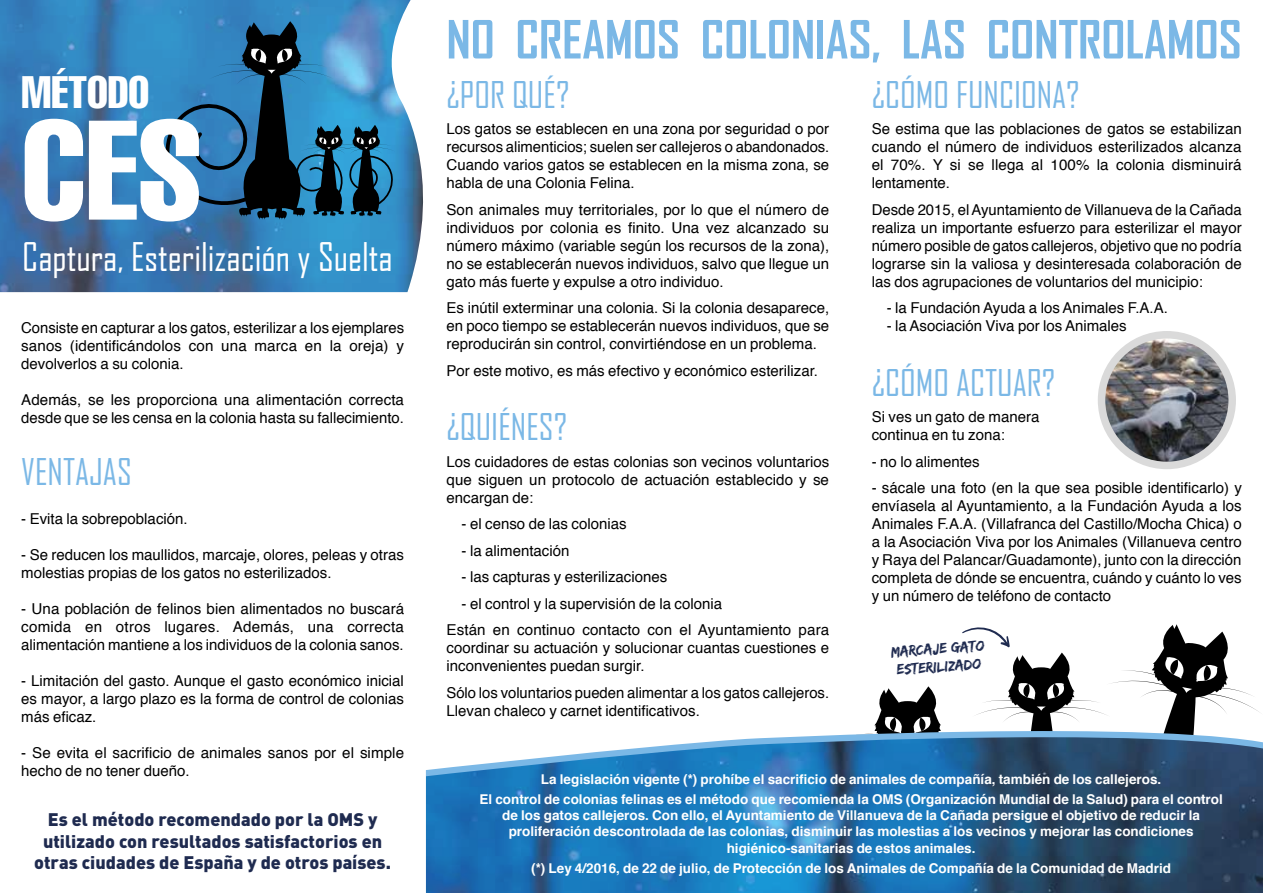
<style>
.page{position:relative;width:1263px;height:893px;background:#fff}
.page>*{position:absolute;margin:0;border:0;box-sizing:border-box;transform-origin:0 0}
.t1{font:138.9px "Helvetica LT Std Comp";color:#fff}
.t2{font:700 50.4px "Agency FB";color:#7bb8e6}
.t3{font:44.7px "Helvetica LT Std Comp";color:#fff}
.t4{font:37.8px "Agency FB";color:#fff}
.t5{font:35.25px "Agency FB";color:#7bb8e6}
.t6{font:900 18px/21.6px "DIN";color:#1f2b50;text-align:center}
.t7{font:15px/18px "Helvetica";color:#000;text-align:justify}
.t8{font:15px/18px "Edo SZ";color:#1f2b50}
.t9{font:700 13.5px/16.2px "Helvetica";color:#fff;text-align:center}
</style>
<div class="page">
<img style="left:0;top:0;width:423px;height:292px">
<svg style="left:159px;top:21px;width:236px;height:199px;background:#2d6c96"></svg>
<img style="left:426px;top:737px;width:412px;height:156px">
<img style="left:1101px;top:335px;width:131px;height:130px;border-radius:65px">
<div style="left:1098px;top:331px;width:138px;height:138px;border:8px solid #dadada;border-radius:50%"></div>
<svg style="left:838px;top:624px;width:425px;height:269px"></svg>
<h3 class="t3" style="left:22px;top:63px;width:129px">MÉTODO</h3>
<h1 class="t1" style="left:22px;top:82px;width:182px">CES</h1>
<h3 class="t4" style="left:22px;top:234px;width:372px">Captura, Esterilización y Suelta</h3>
<p class="t7" style="left:21px;top:319px;width:384px">Consiste en capturar a los gatos, esterilizar a los ejemplares sanos (identificándolos con una marca en la oreja) y devolverlos a su colonia.</p>
<p class="t7" style="left:21px;top:391px;width:384px">Además, se les proporciona una alimentación correcta desde que se les censa en la colonia hasta su fallecimiento.</p>
<h3 class="t5" style="left:21px;top:451px;width:112px">VENTAJAS</h3>
<p class="t7" style="left:21px;top:510px;width:168px">- Evita la sobrepoblación.</p>
<p class="t7" style="left:21px;top:546px;width:384px">- Se reducen los maullidos, marcaje, olores, peleas y otras molestias propias de los gatos no esterilizados.</p>
<p class="t7" style="left:21px;top:600px;width:384px">- Una población de felinos bien alimentados no buscará comida en otros lugares. Además, una correcta alimentación mantiene a los individuos de la colonia sanos.</p>
<p class="t7" style="left:21px;top:672px;width:384px">- Limitación del gasto. Aunque el gasto económico inicial es mayor, a largo plazo es la forma de control de colonias más eficaz.</p>
<p class="t7" style="left:21px;top:744px;width:384px">- Se evita el sacrificio de animales sanos por el simple hecho de no tener dueño.</p>
<p class="t6" style="left:34px;top:808px;width:358px">Es el método recomendado por la OMS y utilizado con resultados satisfactorios en otras ciudades de España y de otros países.</p>
<h2 class="t2" style="left:446px;top:12px;width:797px">NO CREAMOS COLONIAS, LAS CONTROLAMOS</h2>
<h3 class="t5" style="left:872px;top:73px;width:209px">¿CÓMO FUNCIONA?</h3>
<p class="t7" style="left:872px;top:120px;width:371px">Se estima que las poblaciones de gatos se estabilizan cuando el número de individuos esterilizados alcanza el 70%. Y si se llega al 100% la colonia disminuirá lentamente.</p>
<p class="t7" style="left:872px;top:201px;width:372px">Desde 2015, el Ayuntamiento de Villanueva de la Cañada realiza un importante esfuerzo para esterilizar el mayor número posible de gatos callejeros, objetivo que no podría lograrse sin la valiosa y desinteresada colaboración de las dos agrupaciones de voluntarios del municipio:</p>
<p class="t7" style="left:887px;top:299px;width:283px">- la Fundación Ayuda a los Animales F.A.A.</p>
<p class="t7" style="left:887px;top:317px;width:242px">- la Asociación Viva por los Animales</p>
<h3 class="t5" style="left:872px;top:361px;width:185px">¿CÓMO ACTUAR?</h3>
<p class="t7" style="left:872px;top:408px;width:169px">Si ves un gato de manera continua en tu zona:</p>
<p class="t7" style="left:872px;top:453px;width:110px">- no lo alimentes</p>
<p class="t7" style="left:872px;top:480px;width:372px">- sácale una foto (en la que sea posible identificarlo) y envíasela al Ayuntamiento, a la Fundación Ayuda a los Animales F.A.A. (Villafranca del Castillo/Mocha Chica) o a la Asociación Viva por los Animales (Villanueva centro y Raya del Palancar/Guadamonte), junto con la dirección completa de dónde se encuentra, cuándo y cuánto lo ves y un número de teléfono de contacto</p>
<h3 class="t5" style="left:446px;top:73px;width:124px">¿POR QUÉ?</h3>
<p class="t7" style="left:446px;top:120px;width:384px">Los gatos se establecen en una zona por seguridad o por recursos alimenticios; suelen ser callejeros o abandonados.<br>Cuando varios gatos se establecen en la misma zona, se habla de una Colonia Felina.</p>
<p class="t7" style="left:446px;top:201px;width:384px">Son animales muy territoriales, por lo que el número de individuos por colonia es finito. Una vez alcanzado su número máximo (variable según los recursos de la zona), no se establecerán nuevos individuos, salvo que llegue un gato más fuerte y expulse a otro individuo.</p>
<p class="t7" style="left:446px;top:299px;width:384px">Es inútil exterminar una colonia. Si la colonia desaparece, en poco tiempo se establecerán nuevos individuos, que se reproducirán sin control, convirtiéndose en un problema.</p>
<p class="t7" style="left:446px;top:362px;width:373px">Por este motivo, es más efectivo y económico esterilizar.</p>
<h3 class="t5" style="left:446px;top:406px;width:122px">¿QUIÉNES?</h3>
<p class="t7" style="left:446px;top:453px;width:384px">Los cuidadores de estas colonias son vecinos voluntarios que siguen un protocolo de actuación establecido y se encargan de:</p>
<p class="t7" style="left:461px;top:516px;width:167px">- el censo de las colonias</p>
<p class="t7" style="left:461px;top:542px;width:109px">- la alimentación</p>
<p class="t7" style="left:461px;top:569px;width:207px">- las capturas y esterilizaciones</p>
<p class="t7" style="left:446px;top:591px;width:384px;line-height:26.5px;text-indent:15px">- el control y la supervisión de la colonia<br>Están en continuo contacto con el Ayuntamiento para</p>
<p class="t7" style="left:446px;top:640px;width:384px">coordinar su actuación y solucionar cuantas cuestiones e inconvenientes puedan surgir.</p>
<p class="t7" style="left:446px;top:684px;width:384px">Sólo los voluntarios pueden alimentar a los gatos callejeros.<br>Llevan chaleco y carnet identificativos.</p>
<p class="t8" style="left:890px;top:642px;width:95px;rotate:-4deg">Marcaje Gato<br>Esterilizado</p>
<p class="t9" style="left:479px;top:769px;width:745px;line-height:20.4px">La legislación vigente (*) prohíbe el sacrificio de animales de compañía, también de los callejeros.<br>El control de colonias felinas es el método que recomienda la OMS (Organización Mundial de la Salud) para el control</p>
<p class="t9" style="left:502px;top:807px;width:699px">de los gatos callejeros. Con ello, el Ayuntamiento de Villanueva de la Cañada persigue el objetivo de reducir la proliferación descontrolada de las colonias, disminuir las molestias a los vecinos y mejorar las condiciones higiénico-sanitarias de estos animales.</p>
<p class="t9" style="left:531px;top:860px;width:641px">(*) Ley 4/2016, de 22 de julio, de Protección de los Animales de Compañía de la Comunidad de Madrid</p>
</div>
